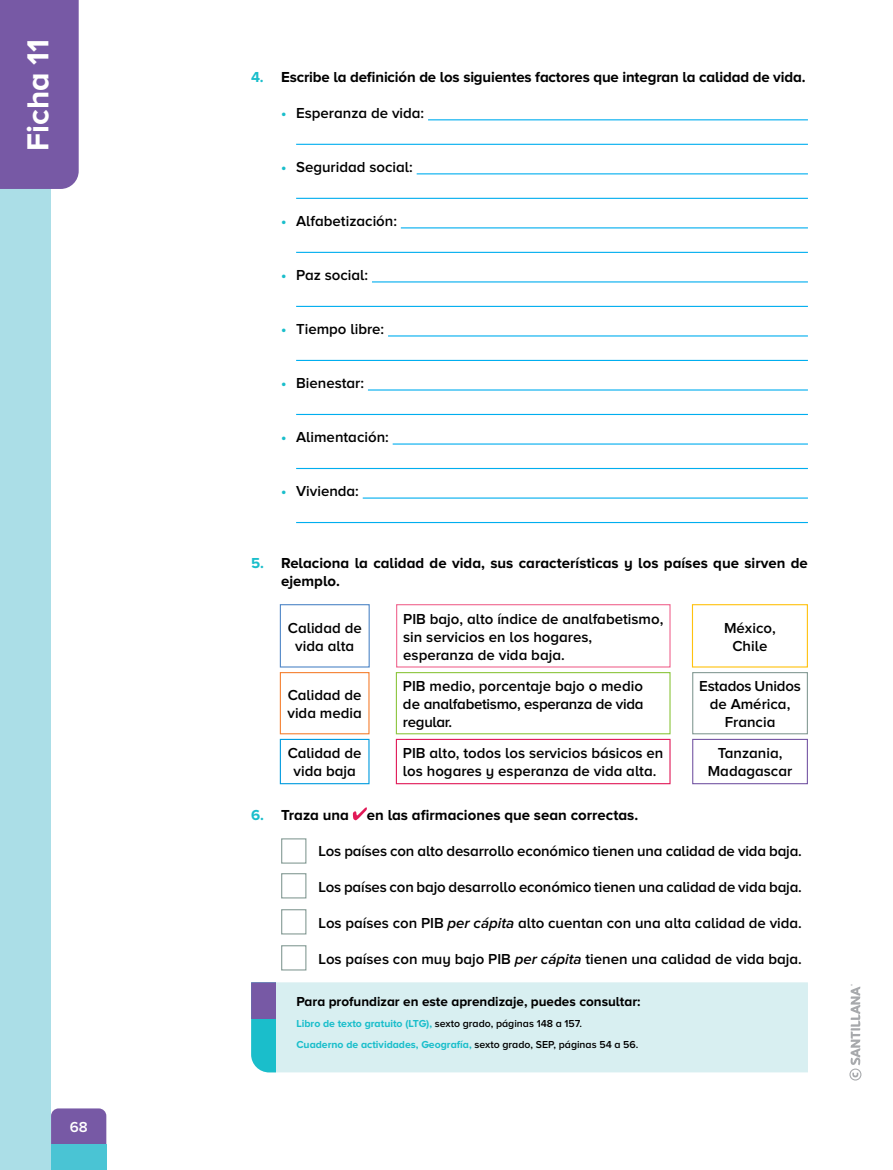
<style>
.page{position:relative;width:893px;height:1170px;background:#fff}
.page>*{position:absolute;margin:0;border:0;box-sizing:border-box;transform-origin:0 0}
.t1{font:700 31.5px "Proxima Nova A";color:#fff}
.t2{font:600 15px/18px "Proxima Nova A";color:#000;text-align:center}
.t3{font:700 15px/18px "Proxima Nova A";color:#000}
.t4{font:600 15px "Proxima Nova A";color:#fff}
.t5{font:700 13.5px "Proxima Nova A";color:#000}
.t6{font:700 10.5px/21px "Proxima Nova A";color:#1abecb}
.s1{color:#1abecb}
.s2{font-weight:700;color:#1abecb}
.s3{font-style:italic}
.s4{font-weight:600;color:#000}
</style>
<div class="page">
<div style="left:0;top:172px;width:51px;height:997px;background:#abdee7"></div>
<div style="left:0;top:0;width:79px;height:189px;background:#7759a5"></div>
<div style="left:51px;top:1108px;width:55px;height:36px;background:#7759a5"></div>
<div style="left:51px;top:1144px;width:55px;height:25px;background:#4ac4d4"></div>
<hr style="left:428px;top:119px;width:380px;height:1px;background:#00aeef">
<hr style="left:296px;top:144px;width:512px;height:1px;background:#00aeef">
<hr style="left:417px;top:173px;width:391px;height:1px;background:#00aeef">
<hr style="left:296px;top:198px;width:512px;height:1px;background:#00aeef">
<hr style="left:401px;top:227px;width:407px;height:1px;background:#00aeef">
<hr style="left:296px;top:252px;width:512px;height:1px;background:#00aeef">
<hr style="left:372px;top:281px;width:436px;height:1px;background:#00aeef">
<hr style="left:296px;top:306px;width:512px;height:1px;background:#00aeef">
<hr style="left:388px;top:335px;width:420px;height:1px;background:#00aeef">
<hr style="left:296px;top:360px;width:512px;height:1px;background:#00aeef">
<hr style="left:368px;top:389px;width:440px;height:1px;background:#00aeef">
<hr style="left:296px;top:414px;width:512px;height:1px;background:#00aeef">
<hr style="left:393px;top:443px;width:415px;height:1px;background:#00aeef">
<hr style="left:296px;top:468px;width:512px;height:1px;background:#00aeef">
<hr style="left:363px;top:497px;width:445px;height:1px;background:#00aeef">
<hr style="left:296px;top:522px;width:512px;height:1px;background:#00aeef">
<div style="left:276px;top:982px;width:532px;height:90px;background:#d8eff1"></div>
<div style="left:251px;top:982px;width:25px;height:90px;background:#1abecb"></div>
<div style="left:251px;top:982px;width:25px;height:36px;background:#7759a5"></div>
<svg style="left:353px;top:807px;width:14px;height:13px"></svg>
<div style="left:281px;top:838px;width:25px;height:25px;background:#fff;border:1px solid #869c96"></div>
<div style="left:281px;top:873px;width:25px;height:25px;background:#fff;border:1px solid #869c96"></div>
<div style="left:281px;top:909px;width:25px;height:25px;background:#fff;border:1px solid #869c96"></div>
<div style="left:281px;top:945px;width:25px;height:25px;background:#fff;border:1px solid #869c96"></div>
<div style="left:280px;top:604px;width:90px;height:63px;border:1px solid #5087c7"></div>
<div style="left:692px;top:604px;width:116px;height:63px;border:1px solid #ffc20e"></div>
<div style="left:396px;top:604px;width:275px;height:63px;border:1px solid #f06790"></div>
<div style="left:280px;top:672px;width:90px;height:62px;border:1px solid #f58132"></div>
<div style="left:692px;top:672px;width:116px;height:62px;border:1px solid #869c96"></div>
<div style="left:396px;top:672px;width:275px;height:62px;border:1px solid #8dc63f"></div>
<div style="left:280px;top:738px;width:90px;height:46px;border:1px solid #009bdf"></div>
<div style="left:692px;top:738px;width:116px;height:46px;border:1px solid #7759a5"></div>
<div style="left:396px;top:738px;width:275px;height:46px;border:1px solid #e11a58"></div>
<svg style="left:849px;top:984px;width:12px;height:96px"></svg>
<h1 class="t1" style="left:20px;top:151px;width:114px;rotate:-90deg">Ficha 11</h1>
<p class="t4" style="left:70px;top:1118px;width:19px">68</p>
<p class="t3" style="left:251px;top:68px;width:556px"><span class="s1">4.</span> Escribe la definición de los siguientes factores que integran la calidad de vida.</p>
<p class="t2" style="left:281px;top:104px;width:145px"><span class="s2">•</span> Esperanza de vida:</p>
<p class="t2" style="left:281px;top:158px;width:133px"><span class="s2">•</span> Seguridad social:</p>
<p class="t2" style="left:281px;top:212px;width:117px"><span class="s2">•</span> Alfabetización:</p>
<p class="t2" style="left:281px;top:266px;width:88px"><span class="s2">•</span> Paz social:</p>
<p class="t2" style="left:281px;top:320px;width:105px"><span class="s2">•</span> Tiempo libre:</p>
<p class="t2" style="left:281px;top:374px;width:84px"><span class="s2">•</span> Bienestar:</p>
<p class="t2" style="left:281px;top:428px;width:109px"><span class="s2">•</span> Alimentación:</p>
<p class="t2" style="left:281px;top:482px;width:79px"><span class="s2">•</span> Vivienda:</p>
<p class="t3" style="left:281px;top:554px;width:528px;text-indent:-30px"><span class="s1">5.</span> Relaciona la calidad de vida, sus características y los países que sirven de ejemplo.</p>
<p class="t2" style="left:403px;top:609px;width:262px;text-align:left">PIB bajo, alto índice de analfabetismo, sin servicios en los hogares, esperanza de vida baja.</p>
<p class="t2" style="left:288px;top:618px;width:75px">Calidad de vida alta</p>
<p class="t2" style="left:724px;top:618px;width:53px">México,<br>Chile</p>
<p class="t2" style="left:287px;top:685px;width:76px;text-align:left">Calidad de vida media</p>
<p class="t2" style="left:699px;top:676px;width:103px">Estados Unidos de América,<br>Francia</p>
<p class="t2" style="left:403px;top:676px;width:242px;text-align:justify">PIB medio, porcentaje bajo o medio de analfabetismo, esperanza de vida regular.</p>
<p class="t2" style="left:403px;top:744px;width:262px;text-align:left">PIB alto, todos los servicios básicos en los hogares y esperanza de vida alta.</p>
<p class="t2" style="left:288px;top:744px;width:75px">Calidad de vida baja</p>
<p class="t2" style="left:708px;top:744px;width:86px">Tanzania,<br>Madagascar</p>
<p class="t3" style="left:251px;top:806px;width:389px"><span class="s1">6.</span> Traza una en las afirmaciones que sean correctas.</p>
<p class="t2" style="left:319px;top:842px;width:485px">Los países con alto desarrollo económico tienen una calidad de vida baja.</p>
<p class="t2" style="left:319px;top:878px;width:485px">Los países con bajo desarrollo económico tienen una calidad de vida baja.</p>
<p class="t2" style="left:319px;top:914px;width:485px">Los países con PIB <span class="s3">per cápita</span> alto cuentan con una alta calidad de vida.</p>
<p class="t2" style="left:319px;top:950px;width:485px">Los países con muy bajo PIB <span class="s3">per cápita</span> tienen una calidad de vida baja.</p>
<p class="t5" style="left:296px;top:993px;width:346px">Para profundizar en este aprendizaje, puedes consultar:</p>
<p class="t6" style="left:296px;top:1012px;width:344px">Libro de texto gratuito (LTG), <span class="s4">sexto grado, páginas 148 a 157.<br></span>Cuaderno de actividades, Geografía, <span class="s4">sexto grado, SEP, páginas 54 a 56.</span></p>
</div>
